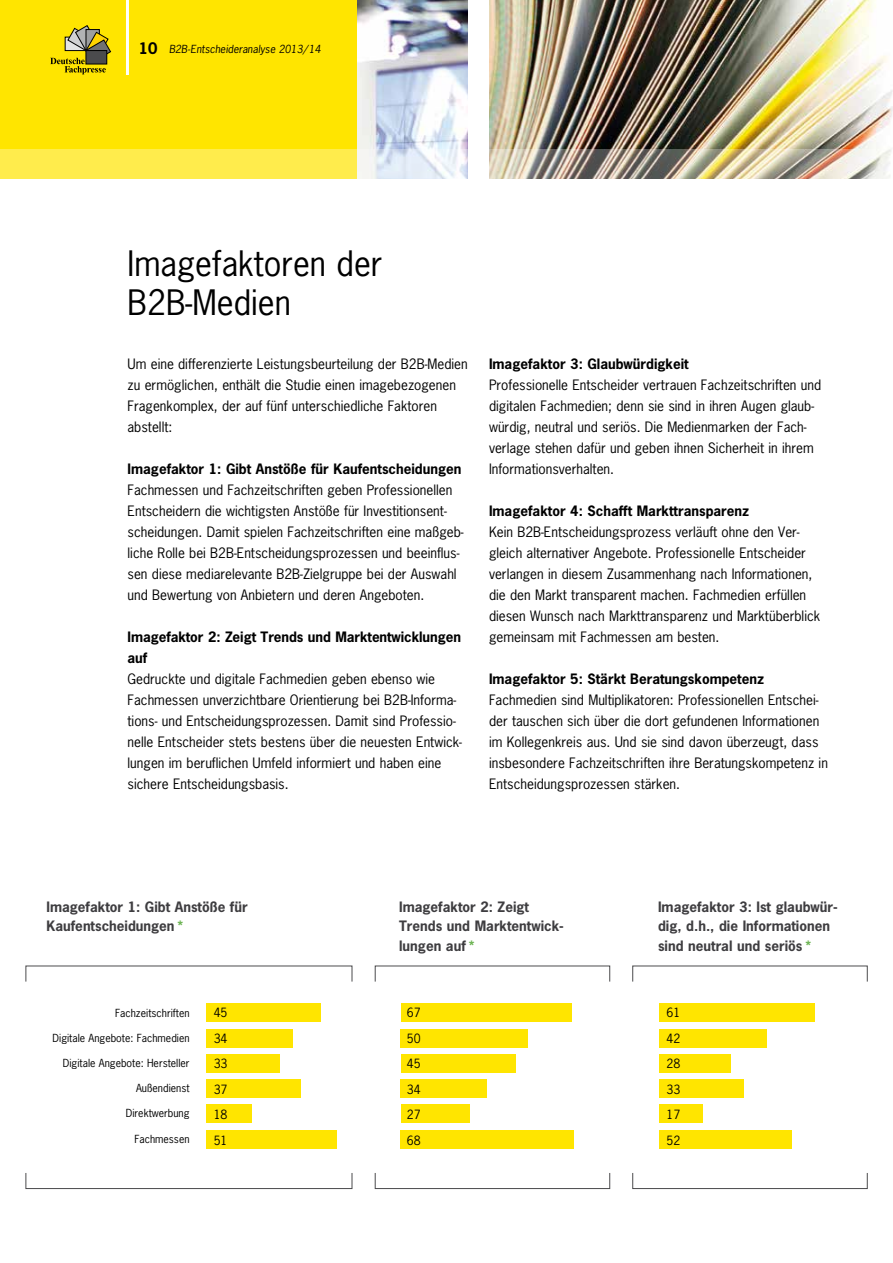
<style>
.page{position:relative;width:893px;height:1263px;background:#fff}
.page>*{position:absolute;margin:0;border:0;box-sizing:border-box;transform-origin:0 0}
.t1{font:33px/39px "News Gothic";color:#000}
.t2{font:13.5px/21px "News Gothic";color:#000}
.t3{font:700 13.5px/21px "News Gothic";color:#000}
.t4{font:700 13.5px/19.5px "News Gothic";color:#3e3d40}
.t5{font:12px/25.5px "News Gothic";color:#000;text-align:justify}
.t6{font:10.5px "News Gothic";color:#000}
.t7{font:italic 10.5px "News Gothic";color:#000}
.s1{font-weight:700;font-style:normal;font-size:15px}
.s2{color:#6db454}
</style>
<div class="page">
<div style="left:0;top:0;width:374px;height:179px;background:#ffe500"></div>
<hr style="left:126px;top:0;width:3px;height:75px;background:#fff">
<svg style="left:50px;top:26px;width:61px;height:48px"></svg>
<img style="left:357px;top:0;width:111px;height:149px">
<img style="left:489px;top:0;width:404px;height:149px">
<div style="left:206px;top:1004px;width:115px;height:18px;background:#ffe500"></div>
<div style="left:206px;top:1080px;width:95px;height:18px;background:#ffe500"></div>
<div style="left:206px;top:1029px;width:87px;height:18px;background:#ffe500"></div>
<div style="left:206px;top:1105px;width:46px;height:18px;background:#ffe500"></div>
<div style="left:206px;top:1054px;width:74px;height:18px;background:#ffe500"></div>
<div style="left:206px;top:1130px;width:130px;height:18px;background:#ffe500"></div>
<div style="left:401px;top:1004px;width:170px;height:18px;background:#ffe500"></div>
<div style="left:401px;top:1080px;width:86px;height:18px;background:#ffe500"></div>
<div style="left:401px;top:1029px;width:127px;height:18px;background:#ffe500"></div>
<div style="left:401px;top:1105px;width:68px;height:18px;background:#ffe500"></div>
<div style="left:659px;top:1105px;width:43px;height:18px;background:#ffe500"></div>
<div style="left:401px;top:1054px;width:114px;height:18px;background:#ffe500"></div>
<div style="left:401px;top:1130px;width:173px;height:18px;background:#ffe500"></div>
<div style="left:659px;top:1130px;width:133px;height:18px;background:#ffe500"></div>
<div style="left:659px;top:1004px;width:156px;height:18px;background:#ffe500"></div>
<div style="left:659px;top:1080px;width:84px;height:18px;background:#ffe500"></div>
<div style="left:659px;top:1029px;width:107px;height:18px;background:#ffe500"></div>
<div style="left:659px;top:1054px;width:72px;height:18px;background:#ffe500"></div>
<div style="left:632px;top:1172px;width:236px;height:17px;border:1px solid #4b4b4d"></div>
<div style="left:375px;top:1172px;width:235px;height:17px;border:1px solid #4b4b4d"></div>
<div style="left:26px;top:1172px;width:326px;height:17px;border:1px solid #4b4b4d"></div>
<img style="left:0;top:149px;width:892px;height:30px">
<p class="t7" style="left:139px;top:42px;width:184px"><span class="s1">10</span> B2B-Entscheideranalyse 2013/14</p>
<h1 class="t1" style="left:128px;top:243px;width:256px">Imagefaktoren der<br>B2B-Medien</h1>
<p class="t2" style="left:128px;top:353px;width:342px">Um eine differenzierte Leistungsbeurteilung der B2B-Medien zu ermöglichen, enthält die Studie einen imagebezogenen Fragenkomplex, der auf fünf unterschiedliche Faktoren abstellt:</p>
<p class="t3" style="left:128px;top:458px;width:335px">Imagefaktor 1: Gibt Anstöße für Kaufentscheidungen</p>
<p class="t2" style="left:128px;top:479px;width:338px">Fachmessen und Fachzeitschriften geben Professionellen Entscheidern die wichtigsten Anstöße für Investitionsent&shy;scheidungen. Damit spielen Fachzeitschriften eine maßgeb&shy;liche Rolle bei B2B-Entscheidungsprozessen und beeinflus&shy;sen diese mediarelevante B2B-Zielgruppe bei der Auswahl und Bewertung von Anbietern und deren Angeboten.</p>
<p class="t3" style="left:128px;top:626px;width:335px">Imagefaktor 2: Zeigt Trends und Marktentwicklungen auf</p>
<p class="t2" style="left:128px;top:668px;width:336px">Gedruckte und digitale Fachmedien geben ebenso wie Fachmessen unverzichtbare Orientierung bei B2B-Informa&shy;tions- und Entscheidungsprozessen. Damit sind Professio&shy;nelle Entscheider stets bestens über die neuesten Entwick&shy;lungen im beruflichen Umfeld informiert und haben eine sichere Entscheidungsbasis.</p>
<p class="t3" style="left:489px;top:353px;width:201px">Imagefaktor 3: Glaubwürdigkeit</p>
<p class="t2" style="left:489px;top:374px;width:334px">Professionelle Entscheider vertrauen Fachzeitschriften und digitalen Fachmedien; denn sie sind in ihren Augen glaub&shy;würdig, neutral und seriös. Die Medienmarken der Fach&shy;verlage stehen dafür und geben ihnen Sicherheit in ihrem Informationsverhalten.</p>
<p class="t3" style="left:489px;top:500px;width:262px">Imagefaktor 4: Schafft Markttransparenz</p>
<p class="t2" style="left:489px;top:521px;width:333px">Kein B2B-Entscheidungsprozess verläuft ohne den Ver&shy;gleich alternativer Angebote. Professionelle Entscheider verlangen in diesem Zusammenhang nach Informationen, die den Markt transparent machen. Fachmedien erfüllen diesen Wunsch nach Markttransparenz und Marktüberblick gemeinsam mit Fachmessen am besten.</p>
<p class="t3" style="left:489px;top:668px;width:277px">Imagefaktor 5: Stärkt Beratungskompetenz</p>
<p class="t2" style="left:489px;top:689px;width:340px">Fachmedien sind Multiplikatoren: Professionellen Entschei&shy;der tauschen sich über die dort gefundenen Informationen im Kollegenkreis aus. Und sie sind davon überzeugt, dass insbesondere Fachzeitschriften ihre Beratungskompetenz in Entscheidungsprozessen stärken.</p>
<p class="t4" style="left:47px;top:897px;width:203px">Imagefaktor 1: Gibt Anstöße für<br>Kaufentscheidungen<span class="s2">*</span></p>
<p class="t4" style="left:399px;top:897px;width:166px">Imagefaktor 2: Zeigt<br>Trends und Marktentwick&shy;lungen auf<span class="s2">*</span></p>
<p class="t4" style="left:658px;top:897px;width:181px">Imagefaktor 3: Ist glaubwür&shy;dig, d.h., die Informationen sind neutral und seriös<span class="s2">*</span></p>
<p class="t6" style="left:115px;top:1006px;width:76px">Fachzeitschriften</p>
<p class="t6" style="left:53px;top:1031px;width:138px">Digitale Angebote: Fachmedien</p>
<p class="t6" style="left:63px;top:1056px;width:128px">Digitale Angebote: Hersteller</p>
<p class="t6" style="left:136px;top:1081px;width:55px">Außendienst</p>
<p class="t6" style="left:126px;top:1107px;width:65px">Direktwerbung</p>
<p class="t6" style="left:134px;top:1132px;width:57px">Fachmessen</p>
<p class="t5" style="left:214px;top:1000px;width:15px">45<br>34<br>33<br>37<br>18<br>51</p>
<p class="t5" style="left:407px;top:1000px;width:15px">67<br>50<br>45<br>34<br>27<br>68</p>
<p class="t5" style="left:667px;top:1000px;width:15px">61<br>42<br>28<br>33<br>17<br>52</p>
</div>
